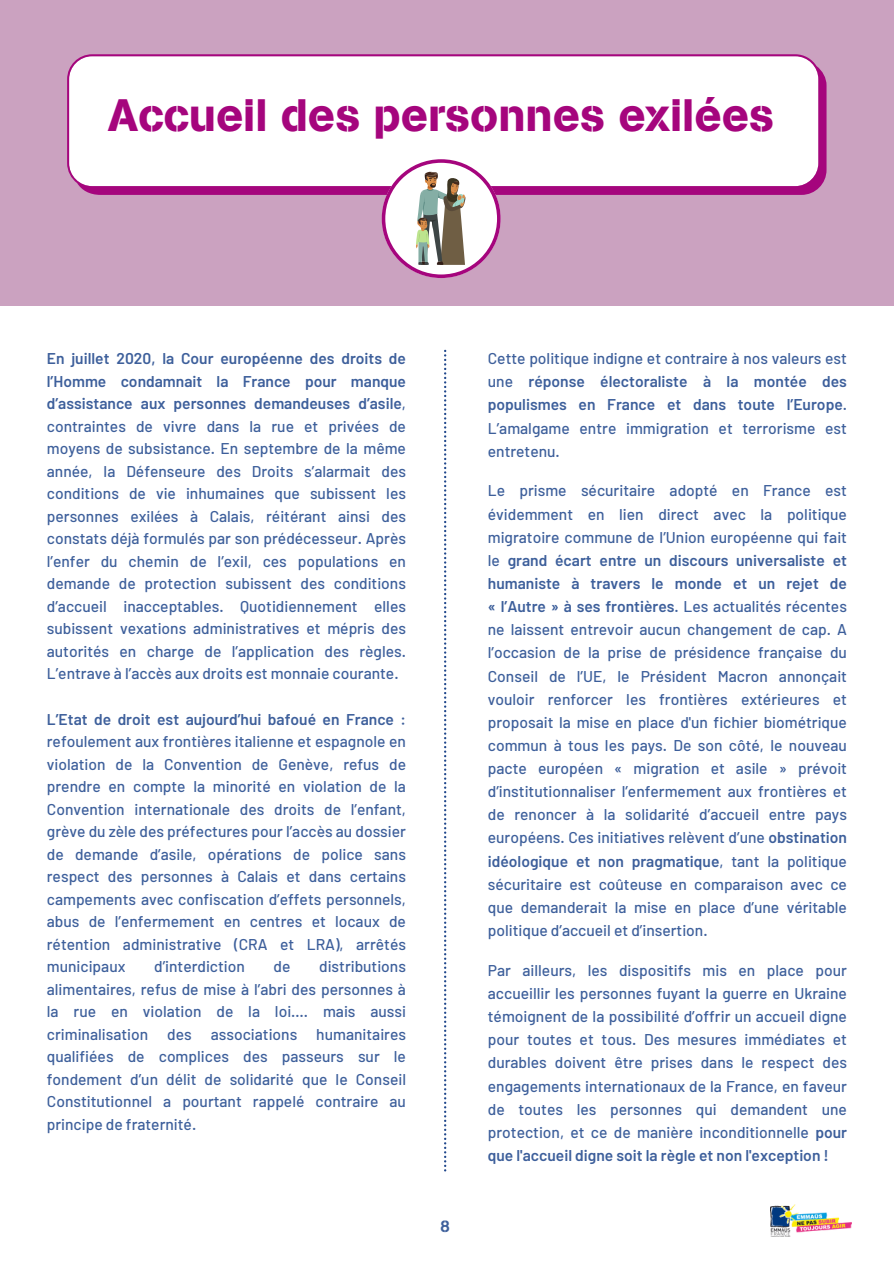
<style>
.page{position:relative;width:894px;height:1264px;background:#fff}
.page>*{position:absolute;margin:0;border:0;box-sizing:border-box;transform-origin:0 0}
.t1{font:45px "AG Book Stencil";color:#a5057d}
.t2{font:16.5px "AG Book Stencil";color:#3d5f9b}
.t3{font:500 15.6px/22.5px "Barlow";color:#3d5f9b;text-align:justify}
.s1{font-weight:600}
</style>
<div class="page">
<div style="left:0;top:0;width:893px;height:306px;background:#cba2c0"></div>
<svg style="left:67px;top:54px;width:759px;height:141px;background:#f7eaf3"></svg>
<svg style="left:381px;top:159px;width:119px;height:119px;background:#d2bdc7"></svg>
<svg style="left:444px;top:350px;width:2px;height:821px"></svg>
<img style="left:770px;top:1204px;width:81px;height:32px">
<h1 class="t1" style="left:108px;top:88px;width:667px">Accueil des personnes exilées</h1>
<p class="t3" style="left:47px;top:347px;width:360px"><span class="s1">En juillet 2020, la Cour européenne des droits de l’Homme condamnait la France pour manque d’assistance aux personnes demandeuses d’asile</span>, contraintes de vivre dans la rue et privées de moyens de subsistance. En septembre de la même année, la Défenseure des Droits s’alarmait des conditions de vie inhumaines que subissent les personnes exilées à Calais, réitérant ainsi des constats déjà formulés par son prédécesseur. Après l’enfer du chemin de l’exil, ces populations en demande de protection subissent des conditions d’accueil inacceptables. Quotidiennement elles subissent vexations administratives et mépris des autorités en charge de l’application des règles.<br>L’entrave à l’accès aux droits est monnaie courante.</p>
<p class="t3" style="left:47px;top:707px;width:360px"><span class="s1">L’Etat de droit est aujourd’hui bafoué en France</span> : refoulement aux frontières italienne et espagnole en violation de la Convention de Genève, refus de prendre en compte la minorité en violation de la Convention internationale des droits de l’enfant, grève du zèle des préfectures pour l’accès au dossier de demande d’asile, opérations de police sans respect des personnes à Calais et dans certains campements avec confiscation d’effets personnels, abus de l’enfermement en centres et locaux de rétention administrative (CRA et LRA), arrêtés municipaux</p>
<p class="t3" style="left:47px;top:954px;width:360px;text-indent:272px">distributions alimentaires, refus de mise à l’abri des personnes à la rue en violation de la loi…. mais aussi criminalisation des associations humanitaires qualifiées de complices des passeurs sur le fondement d’un délit de solidarité que le Conseil Constitutionnel a pourtant rappelé contraire au principe de fraternité.</p>
<p class="t3" style="left:154px;top:954px;width:92px">d’interdiction</p>
<p class="t3" style="left:273px;top:954px;width:18px">de</p>
<p class="t2" style="left:440px;top:1215px;width:11px">8</p>
<p class="t3" style="left:487px;top:346px;width:360px;line-height:23.1px">Cette politique indigne et contraire à nos valeurs est une <span class="s1">réponse électoraliste à la montée des populismes en France et dans toute l’Europe</span>.<br>L’amalgame entre immigration et terrorisme est entretenu.</p>
<p class="t3" style="left:487px;top:478px;width:360px;line-height:23.1px">Le prisme sécuritaire adopté en France est évidemment en lien direct avec la politique migratoire commune de l’Union européenne qui fait le <span class="s1">grand écart entre un discours universaliste et humaniste à travers le monde et un rejet de « l’Autre » à ses frontières</span>. Les actualités récentes ne laissent entrevoir aucun changement de cap. A l’occasion de la prise de présidence française du Conseil de l’UE, le Président Macron annonçait vouloir renforcer les frontières extérieures et proposait la mise en place d'un fichier biométrique commun à tous les pays. De son côté, le nouveau pacte européen « migration et asile » prévoit d’institutionnaliser l’enfermement aux frontières et de renoncer à la solidarité d’accueil entre pays européens. Ces initiatives relèvent d’une <span class="s1">obstination idéologique et non pragmatique</span>, tant la politique sécuritaire est coûteuse en comparaison avec ce que demanderait la mise en place d’une véritable politique d’accueil et d’insertion.</p>
<p class="t3" style="left:487px;top:958px;width:360px;line-height:23.1px">Par ailleurs, les dispositifs mis en place pour accueillir les personnes fuyant la guerre en Ukraine témoignent de la possibilité d’offrir un accueil digne pour toutes et tous. Des mesures immédiates et durables doivent être prises dans le respect des engagements internationaux de la France, en faveur de toutes les personnes qui demandent une protection, et ce de manière inconditionnelle <span class="s1">pour que l'accueil digne soit la règle et non l'exception !</span></p>
</div>
